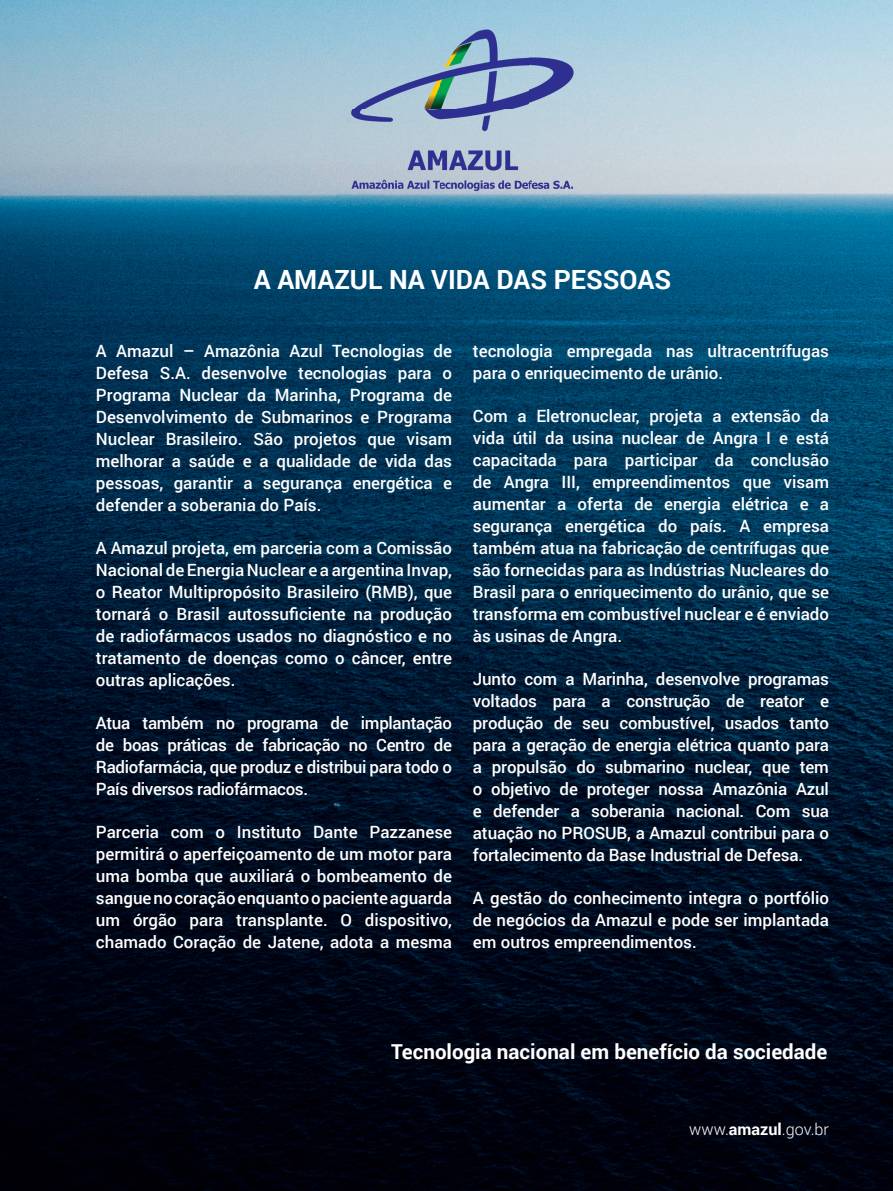
<style>
.page{position:relative;width:893px;height:1191px;background:#fff}
.page>*{position:absolute;margin:0;border:0;box-sizing:border-box;transform-origin:0 0}
.t1{font:700 26.4px "Roboto";color:#fff}
.t2{font:700 20.55px "Roboto";color:#fff}
.t3{font:500 16.95px/22px "Roboto";color:#fff;text-align:justify}
.t4{font:300 16.2px "Roboto";color:#fff}
.s1{font-weight:700}
</style>
<div class="page">
<img style="left:0;top:0;width:336px;height:1191px">
<img style="left:336px;top:40px;width:50px;height:1151px">
<img style="left:539px;top:40px;width:354px;height:1151px">
<img style="left:386px;top:191px;width:153px;height:1000px">
<img style="left:351px;top:30px;width:223px;height:161px">
<h1 class="t1" style="left:254px;top:260px;width:419px">A AMAZUL NA VIDA DAS PESSOAS</h1>
<p class="t3" style="left:96px;top:339px;width:358px">A Amazul – Amazônia Azul Tecnologias de Defesa S.A. desenvolve tecnologias para o Programa Nuclear da Marinha, Programa de Desenvolvimento de Submarinos e Programa Nuclear Brasileiro. São projetos que visam melhorar a saúde e a qualidade de vida das pessoas, garantir a segurança energética e defender a soberania do País.</p>
<p class="t3" style="left:96px;top:536px;width:358px">A Amazul projeta, em parceria com a Comissão Nacional de Energia Nuclear e a argentina Invap, o Reator Multipropósito Brasileiro (RMB), que tornará o Brasil autossuficiente na produção de radiofármacos usados no diagnóstico e no tratamento de doenças como o câncer, entre outras aplicações.</p>
<p class="t3" style="left:96px;top:711px;width:358px">Atua também no programa de implantação de boas práticas de fabricação no Centro de Radiofarmácia, que produz e distribui para todo o País diversos radiofármacos.</p>
<p class="t3" style="left:96px;top:820px;width:358px">Parceria com o Instituto Dante Pazzanese permitirá o aperfeiçoamento de um motor para uma bomba que auxiliará o bombeamento de sangue no coração enquanto o paciente aguarda um órgão para transplante. O dispositivo, chamado Coração de Jatene, adota a mesma</p>
<p class="t3" style="left:473px;top:339px;width:358px">tecnologia empregada nas ultracentrífugas para o enriquecimento de urânio.</p>
<p class="t3" style="left:473px;top:404px;width:358px">Com a Eletronuclear, projeta a extensão da vida útil da usina nuclear de Angra I e está capacitada para participar da conclusão de Angra III, empreendimentos que visam aumentar a oferta de energia elétrica e a segurança energética do país. A empresa também atua na fabricação de centrífugas que são fornecidas para as Indústrias Nucleares do Brasil para o enriquecimento do urânio, que se transforma em combustível nuclear e é enviado às usinas de Angra.</p>
<p class="t3" style="left:473px;top:667px;width:358px">Junto com a Marinha, desenvolve programas voltados para a construção de reator e produção de seu combustível, usados tanto para a geração de energia elétrica quanto para a propulsão do submarino nuclear, que tem o objetivo de proteger nossa Amazônia Azul e defender a soberania nacional. Com sua atuação no PROSUB, a Amazul contribui para o fortalecimento da Base Industrial de Defesa.</p>
<p class="t3" style="left:473px;top:886px;width:358px">A gestão do conhecimento integra o portfólio de negócios da Amazul e pode ser implantada em outros empreendimentos.</p>
<p class="t2" style="left:391px;top:1037px;width:438px">Tecnologia nacional em benefício da sociedade</p>
<p class="t4" style="left:689px;top:1118px;width:141px">www.<span class="s1">amazul</span>.gov.br</p>
</div>
